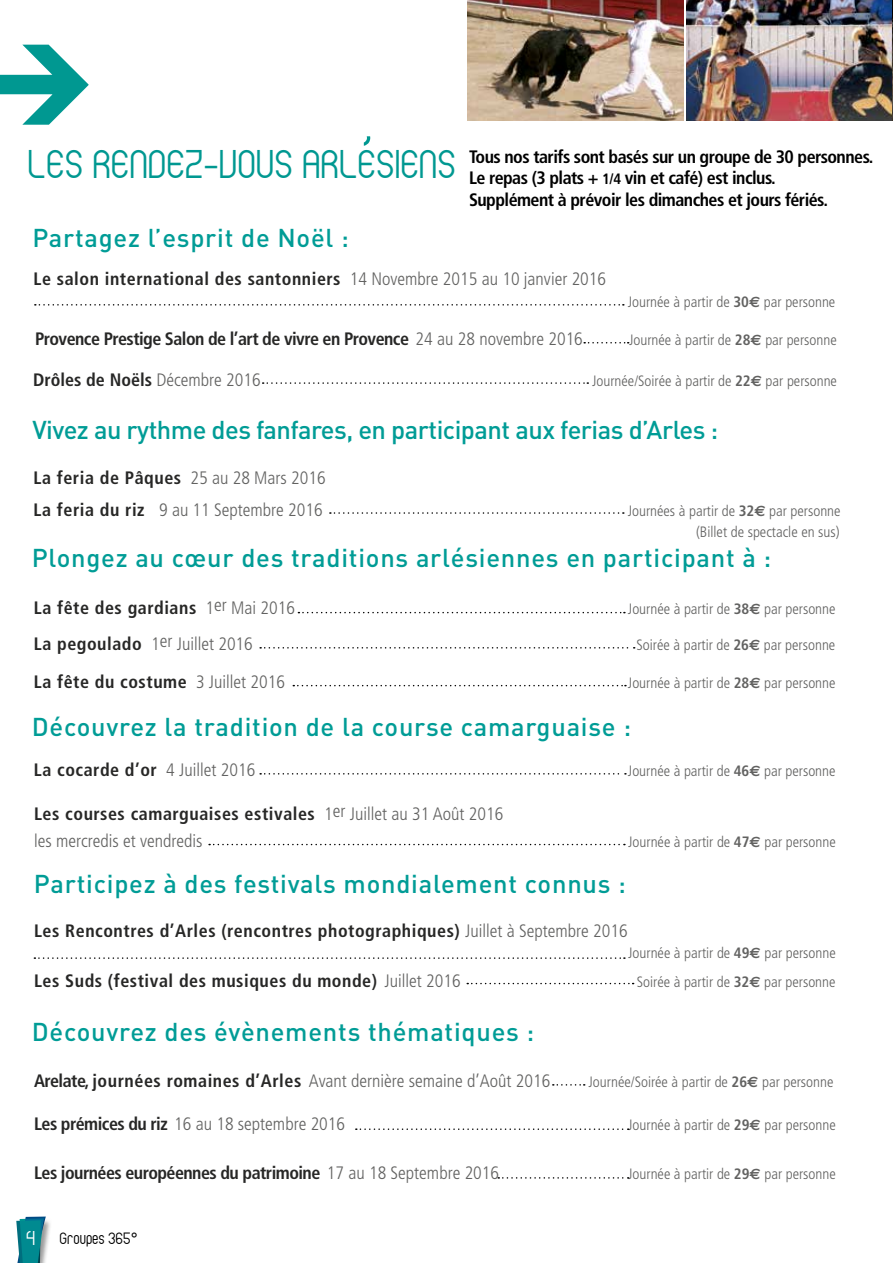
<style>
.page{position:relative;width:893px;height:1263px;background:#fff}
.page>*{position:absolute;margin:0;border:0;box-sizing:border-box;transform-origin:0 0}
.t1{font:33px "Albertino";color:#009891}
.t2{font:500 25.5px "DIN";letter-spacing:.03em;color:#009c96}
.t3{font:500 25.5px "DIN";letter-spacing:-.02em;color:#009c96}
.t4{font:700 condensed 18px "Frutiger";letter-spacing:.03em;color:#272726}
.t5{font:300 condensed 18px/31.5px "Frutiger";color:#626261}
.t6{font:700 condensed 18px/21.6px "Frutiger";letter-spacing:-.03em;color:#000}
.t7{font:700 condensed 18px "Frutiger";letter-spacing:-.03em;color:#272726}
.t8{font:700 condensed 18px "Frutiger";color:#272726}
.t9{font:16.5px "Albertino";color:#fff}
.t10{font:300 condensed 15px/21px "Frutiger";color:#626261;text-align:right}
.t11{font:13.5px "Albertino";color:#000}
.s1{font-size:15px}
.s2{font-weight:300;color:#626261}
.s3{font-weight:700}
.s4{font-family:"Euro Sans";font-weight:700;font-stretch:normal}
.s5{font-weight:700;color:#272726}
</style>
<div class="page">
<img style="left:687px;top:0;width:205px;height:121px">
<div style="left:20px;top:1218px;width:33px;height:45px;background:#000;opacity:.4"></div>
<svg style="left:16px;top:1216px;width:30px;height:47px"></svg>
<svg style="left:364px;top:136px;width:6px;height:10px"></svg>
<img style="left:892px;top:0;width:1px;height:121px">
<img style="left:468px;top:0;width:215px;height:121px">
<svg style="left:35px;top:304px;width:589px;height:2px"></svg>
<svg style="left:330px;top:512px;width:294px;height:2px"></svg>
<svg style="left:298px;top:612px;width:327px;height:1px"></svg>
<svg style="left:260px;top:647px;width:375px;height:1px"></svg>
<svg style="left:293px;top:685px;width:333px;height:1px"></svg>
<svg style="left:260px;top:773px;width:366px;height:1px"></svg>
<svg style="left:209px;top:844px;width:416px;height:1px"></svg>
<svg style="left:34px;top:957px;width:591px;height:2px"></svg>
<svg style="left:467px;top:983px;width:167px;height:1px"></svg>
<svg style="left:553px;top:1084px;width:32px;height:1px"></svg>
<svg style="left:356px;top:1128px;width:273px;height:2px"></svg>
<svg style="left:498px;top:1177px;width:131px;height:2px"></svg>
<svg style="left:584px;top:342px;width:45px;height:1px"></svg>
<svg style="left:263px;top:382px;width:325px;height:2px"></svg>
<svg style="left:0;top:45px;width:89px;height:80px"></svg>
<h1 class="t1" style="left:28px;top:150px;width:430px">LES RENDEZ-VOUS ARLESIENS</h1>
<h2 class="t2" style="left:32px;top:221px;width:318px">Partagez l’esprit de Noël :</h2>
<p class="t6" style="left:469px;top:146px;width:406px">Tous nos tarifs sont basés sur un groupe de 30 personnes.<br>Le repas (3 plats + <span class="s1">1/4</span> vin et café) est inclus.<br>Supplément à prévoir les dimanches et jours fériés.</p>
<p class="t4" style="left:34px;top:268px;width:574px">Le salon international des santonniers <span class="s2">14 Novembre 2015 au 10 janvier 2016</span></p>
<p class="t10" style="left:628px;top:292px;width:209px">Journée à partir de <span class="s3">30</span><span class="s4">E</span> par personne</p>
<p class="t7" style="left:35px;top:328px;width:549px">Provence Prestige Salon de l’art de vivre en Provence <span class="s2">24 au 28 novembre 2016</span></p>
<p class="t10" style="left:629px;top:330px;width:209px">Journée à partir de <span class="s3">28</span><span class="s4">E</span> par personne</p>
<p class="t8" style="left:33px;top:369px;width:229px">Drôles de Noëls <span class="s2">Décembre 2016</span></p>
<p class="t10" style="left:592px;top:371px;width:246px">Journée/Soirée à partir de <span class="s3">22</span><span class="s4">E</span> par personne</p>
<h2 class="t3" style="left:32px;top:414px;width:687px">Vivez au rythme des fanfares, en participant aux ferias d’Arles :</h2>
<p class="t5" style="left:34px;top:462px;width:294px"><span class="s5">La feria de Pâques</span> 25 au 28 Mars 2016<br><span class="s5">La feria du riz</span> 9 au 11 Septembre 2016</p>
<p class="t10" style="left:628px;top:500px;width:214px">Journées à partir de <span class="s3">32</span><span class="s4">E</span> par personne (Billet de spectacle en sus)</p>
<h2 class="t2" style="left:32px;top:542px;width:741px">Plongez au cœur des traditions arlésiennes en participant à :</h2>
<p class="t4" style="left:34px;top:597px;width:263px">La fête des gardians <span class="s2">1</span><sup>er</sup> <span class="s2">Mai 2016</span></p>
<p class="t10" style="left:628px;top:598px;width:209px">Journée à partir de <span class="s3">38</span><span class="s4">E</span> par personne</p>
<p class="t5" style="left:34px;top:628px;width:221px"><span class="s5">La pegoulado</span> 1er Juillet 2016</p>
<p class="t10" style="left:636px;top:634px;width:200px">Soirée à partir de <span class="s3">26</span><span class="s4">E</span> par personne</p>
<p class="t4" style="left:34px;top:671px;width:253px">La fête du costume <span class="s2">3 Juillet 2016</span></p>
<p class="t10" style="left:628px;top:672px;width:209px">Journée à partir de <span class="s3">28</span><span class="s4">E</span> par personne</p>
<h2 class="t2" style="left:32px;top:711px;width:601px">Découvrez la tradition de la course camarguaise :</h2>
<p class="t4" style="left:34px;top:759px;width:223px">La cocarde d’or <span class="s2">4 Juillet 2016</span></p>
<p class="t10" style="left:628px;top:761px;width:209px">Journée à partir de <span class="s3">46</span><span class="s4">E</span> par personne</p>
<p class="t5" style="left:34px;top:800px;width:471px;line-height:27px"><span class="s5">Les courses camarguaises estivales</span> 1er Juillet au 31 Août 2016 les mercredis et vendredis</p>
<p class="t10" style="left:628px;top:831px;width:209px">Journée à partir de <span class="s3">47</span><span class="s4">E</span> par personne</p>
<h2 class="t2" style="left:34px;top:867px;width:593px">Participez à des festivals mondialement connus :</h2>
<p class="t4" style="left:34px;top:920px;width:595px">Les Rencontres d’Arles (rencontres photographiques) <span class="s2">Juillet à Septembre 2016</span></p>
<p class="t10" style="left:628px;top:942px;width:209px">Journée à partir de <span class="s3">49</span><span class="s4">E</span> par personne</p>
<p class="t4" style="left:34px;top:970px;width:428px">Les Suds (festival des musiques du monde) <span class="s2">Juillet 2016</span></p>
<p class="t10" style="left:637px;top:972px;width:200px">Soirée à partir de <span class="s3">32</span><span class="s4">E</span> par personne</p>
<h2 class="t2" style="left:32px;top:1015px;width:504px">Découvrez des évènements thématiques :</h2>
<p class="t4" style="left:34px;top:1070px;width:518px">Arelate, journées romaines d’Arles <span class="s2">Avant dernière semaine d’Août 2016</span></p>
<p class="t10" style="left:588px;top:1071px;width:246px">Journée/Soirée à partir de <span class="s3">26</span><span class="s4">E</span> par personne</p>
<p class="t5" style="left:34px;top:1108px;width:313px"><span class="s5">Les prémices du riz</span> 16 au 18 septembre 2016</p>
<p class="t10" style="left:628px;top:1114px;width:209px">Journée à partir de <span class="s3">29</span><span class="s4">E</span> par personne</p>
<p class="t7" style="left:34px;top:1162px;width:467px">Les journées européennes du patrimoine <span class="s2">17 au 18 Septembre 2016</span></p>
<p class="t10" style="left:628px;top:1164px;width:209px">Journée à partir de <span class="s3">29</span><span class="s4">E</span> par personne</p>
<p class="t9" style="left:27px;top:1230px;width:11px">4</p>
<p class="t11" style="left:60px;top:1232px;width:79px">Groupes 365°</p>
</div>
